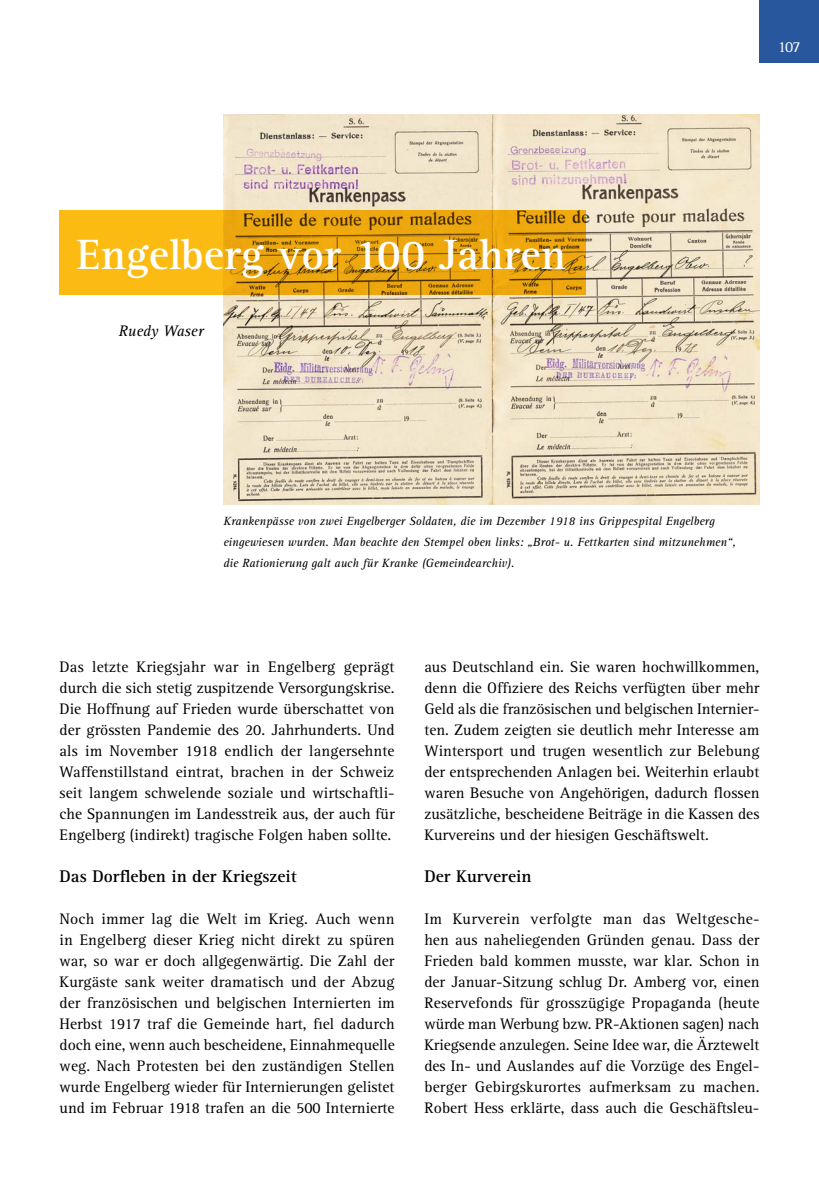
<style>
.page{position:relative;width:819px;height:1191px;background:#fff}
.page>*{position:absolute;margin:0;border:0;box-sizing:border-box;transform-origin:0 0}
.t1{font:700 43.75px "Rotis Serif";color:#fff}
.t2{font:700 17.5px "Rotis Serif";color:#000}
.t3{font:15.75px/21px "Rotis Serif";color:#000;text-align:justify}
.t4{font:italic 15.75px "Rotis Serif";color:#000}
.t5{font:15.75px "Rotis Serif";color:#fff}
.t6{font:italic 12.25px/21px "Rotis Serif";color:#000}
</style>
<div class="page">
<div style="left:759px;top:0;width:60px;height:63px;background:#28579d"></div>
<img style="left:223px;top:114px;width:536px;height:390px">
<svg style="left:60px;top:210px;width:525px;height:84px;background:#e2a20e"></svg>
<p class="t5" style="left:777px;top:38px;width:24px">107</p>
<h1 class="t1" style="left:77px;top:228px;width:490px">Engelberg vor 100 Jahren</h1>
<p class="t4" style="left:119px;top:322px;width:86px">Ruedy Waser</p>
<p class="t6" style="left:223px;top:511px;width:514px">Krankenpässe von zwei Engelberger Soldaten, die im Dezember 1918 ins Grippespital Engelberg eingewiesen wurden. Man beachte den Stempel oben links: „Brot- u. Fettkarten sind mitzunehmen“, die Rationierung galt auch für Kranke (Gemeindearchiv).</p>
<p class="t3" style="left:60px;top:657px;width:336px">Das letzte Kriegsjahr war in Engelberg geprägt durch die sich stetig zuspitzende Versorgungskrise.<br>Die Hoffnung auf Frieden wurde überschattet von der grössten Pandemie des 20. Jahrhunderts. Und als im November 1918 endlich der langersehnte Waffenstillstand eintrat, brachen in der Schweiz seit langem schwelende soziale und wirtschaftli&shy;che Spannungen im Landesstreik aus, der auch für Engelberg (indirekt) tragische Folgen haben sollte.</p>
<p class="t2" style="left:60px;top:866px;width:238px">Das Dorfleben in der Kriegszeit</p>
<p class="t3" style="left:60px;top:909px;width:337px">Noch immer lag die Welt im Krieg. Auch wenn in Engelberg dieser Krieg nicht direkt zu spüren war, so war er doch allgegenwärtig. Die Zahl der Kurgäste sank weiter dramatisch und der Abzug der französischen und belgischen Internierten im Herbst 1917 traf die Gemeinde hart, fiel dadurch doch eine, wenn auch bescheidene, Einnahmequelle weg. Nach Protesten bei den zuständigen Stellen wurde Engelberg wieder für Internierungen gelistet und im Februar 1918 trafen an die 500 Internierte</p>
<p class="t3" style="left:424px;top:657px;width:337px">aus Deutschland ein. Sie waren hochwillkommen, denn die Offiziere des Reichs verfügten über mehr Geld als die französischen und belgischen Internier&shy;ten. Zudem zeigten sie deutlich mehr Interesse am Wintersport und trugen wesentlich zur Belebung der entsprechenden Anlagen bei. Weiterhin erlaubt waren Besuche von Angehörigen, dadurch flossen zusätzliche, bescheidene Beiträge in die Kassen des Kurvereins und der hiesigen Geschäftswelt.</p>
<p class="t2" style="left:424px;top:866px;width:109px">Der Kurverein</p>
<p class="t3" style="left:424px;top:909px;width:337px">Im Kurverein verfolgte man das Weltgesche&shy;hen aus naheliegenden Gründen genau. Dass der Frieden bald kommen musste, war klar. Schon in der Januar-Sitzung schlug Dr. Amberg vor, einen Reservefonds für grosszügige Propaganda (heute würde man Werbung bzw. PR-Aktionen sagen) nach Kriegsende anzulegen. Seine Idee war, die Ärztewelt des In- und Auslandes auf die Vorzüge des Engel&shy;berger Gebirgskurortes aufmerksam zu machen.<br>Robert Hess erklärte, dass auch die Geschäftsleu-</p>
</div>
